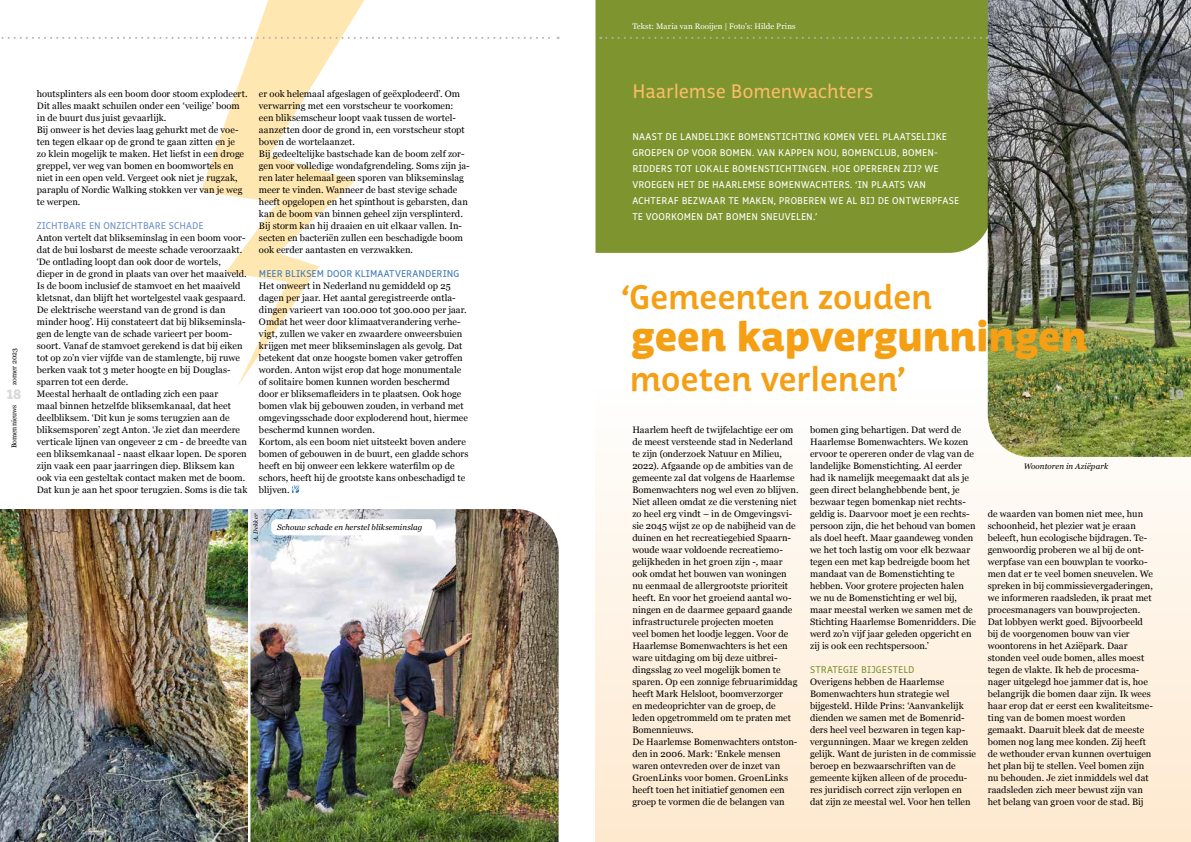
<style>
.page{position:relative;width:1191px;height:842px;background:#fff}
.page>*{position:absolute;margin:0;border:0;box-sizing:border-box;transform-origin:0 0}
.t1{font:900 42px "Respublika FY";letter-spacing:-.005em;color:#f59f14}
.t2{font:700 35px "Respublika FY";letter-spacing:-.01em;color:#f59f14}
.t3{font:20px "Respublika FY";letter-spacing:-.005em;color:#fabd67}
.t4{font:900 14px "Respublika FY";color:#b3b2b2}
.t5{font:900 14px "Respublika FY";color:#dadada}
.t6{font:10px/16px "Respublika FY";letter-spacing:.015em;color:#fff}
.t7{font:10px "Respublika FY";letter-spacing:.01em;color:#417bb6}
.t8{font:10px "Respublika FY";letter-spacing:.005em;color:#6e93c5}
.t9{font:10px "Respublika FY";letter-spacing:.005em;color:#7e942e}
.t10{font:9.4px/12px "Georgia";color:#000}
.t11{font:italic 8px "Georgia";letter-spacing:.01em;color:#000}
.t12{font:8px "Georgia";letter-spacing:.01em;color:#fff}
.t13{font:7px "Georgia";color:#000}
.t14{font:italic 6px "Georgia";letter-spacing:.025em;color:#000}
</style>
<div class="page">
<svg style="left:201px;top:0;width:163px;height:386px"></svg>
<div style="left:595px;top:0;width:392px;height:253px;background:#7e942f"></div>
<div style="left:595px;top:387px;width:596px;height:455px;background:linear-gradient(to bottom,#fefefe,#fee9ce)"></div>
<svg style="left:600px;top:37px;width:387px;height:2px"></svg>
<svg style="left:1px;top:37px;width:557px;height:2px"></svg>
<img style="left:0;top:509px;width:248px;height:333px">
<img style="left:250px;top:509px;width:308px;height:333px">
<svg style="left:292px;top:486px;width:7px;height:7px"></svg>
<img style="left:987px;top:0;width:204px;height:457px">
<div style="left:271px;top:519px;width:165px;height:16px;background:#fff;border-radius:6px"></div>
<p class="t13" style="left:9px;top:385px;width:38px;rotate:-90deg">zomer 2023</p>
<h3 class="t5" style="left:7px;top:385px;width:16px">18</h3>
<p class="t13" style="left:9px;top:448px;width:45px;rotate:-90deg">Bomennieuws</p>
<p class="t10" style="left:37px;top:87px;width:212px">houtsplinters als een boom door stoom explodeert.<br>Dit alles maakt schuilen onder een ‘veilige’ boom in de buurt dus juist gevaarlijk.<br>Bij onweer is het devies laag gehurkt met de voe&shy;ten tegen elkaar op de grond te gaan zitten en je<br>zo klein mogelijk te maken. Het liefst in een droge greppel, ver weg van bomen en boomwortels en niet in een open veld. Vergeet ook niet je rugzak, paraplu of Nordic Walking stokken ver van je weg te werpen.</p>
<p class="t8" style="left:37px;top:219px;width:168px">ZICHTBARE EN ONZICHTBARE SCHADE</p>
<p class="t10" style="left:37px;top:231px;width:212px">Anton vertelt dat blikseminslag in een boom voor&shy;dat de bui losbarst de meeste schade veroorzaakt. ‘De ontlading loopt dan ook door de wortels, dieper in de grond in plaats van over het maaiveld.<br>Is de boom inclusief de stamvoet en het maaiveld kletsnat, dan blijft het wortelgestel vaak gespaard.<br>De elektrische weerstand van de grond is dan minder hoog’. Hij constateert dat bij blikseminsla&shy;gen de lengte van de schade varieert per boom&shy;soort. Vanaf de stamvoet gerekend is dat bij eiken tot op zo’n vier vijfde van de stamlengte, bij ruwe berken vaak tot 3 meter hoogte en bij Douglas&shy;sparren tot een derde.<br>Meestal herhaalt de ontlading zich een paar<br>maal binnen hetzelfde bliksemkanaal, dat heet deelbliksem. ‘Dit kun je soms terugzien aan de bliksemsporen’ zegt Anton. ‘Je ziet dan meerdere verticale lijnen van ongeveer 2 cm - de breedte van een bliksemkanaal - naast elkaar lopen. De sporen zijn vaak een paar jaarringen diep. Bliksem kan ook via een gesteltak contact maken met de boom.<br>Dat kun je aan het spoor terugzien. Soms is die tak</p>
<p class="t10" style="left:259px;top:87px;width:212px">er ook helemaal afgeslagen of geëxplodeerd’. Om verwarring met een vorstscheur te voorkomen: een bliksemscheur loopt vaak tussen de wortel&shy;aanzetten door de grond in, een vorstscheur stopt boven de wortelaanzet.<br>Bij gedeeltelijke bastschade kan de boom zelf zor&shy;gen voor volledige wondafgrendeling. Soms zijn ja&shy;ren later helemaal geen sporen van blikseminslag meer te vinden. Wanneer de bast stevige schade heeft opgelopen en het spinthout is gebarsten, dan kan de boom van binnen geheel zijn versplinterd.<br>Bij storm kan hij draaien en uit elkaar vallen. In&shy;secten en bacteriën zullen een beschadigde boom ook eerder aantasten en verzwakken.</p>
<p class="t7" style="left:259px;top:267px;width:202px">MEER BLIKSEM DOOR KLIMAATVERANDERING</p>
<p class="t10" style="left:259px;top:279px;width:211px">Het onweert in Nederland nu gemiddeld op 25 dagen per jaar. Het aantal geregistreerde ontla&shy;dingen varieert van 100.000 tot 300.000 per jaar.<br>Omdat het weer door klimaatverandering verhe&shy;vigt, zullen we vaker en zwaardere onweersbuien krijgen met meer blikseminslagen als gevolg. Dat betekent dat onze hoogste bomen vaker getroffen worden. Anton wijst erop dat hoge monumentale of solitaire bomen kunnen worden beschermd door er bliksemafleiders in te plaatsen. Ook hoge bomen vlak bij gebouwen zouden, in verband met omgevingsschade door exploderend hout, hiermee beschermd kunnen worden.<br>Kortom, als een boom niet uitsteekt boven andere bomen of gebouwen in de buurt, een gladde schors heeft en bij onweer een lekkere waterfilm op de schors, heeft hij de grootste kans onbeschadigd te blijven.</p>
<p class="t14" style="left:251px;top:541px;width:29px;rotate:-90deg">A. Dekker</p>
<p class="t11" style="left:277px;top:522px;width:147px">Schouw schade en herstel blikseminslag</p>
<p class="t12" style="left:632px;top:20px;width:165px">Tekst: Maria van Rooijen | Foto’s: Hilde Prins</p>
<h3 class="t3" style="left:632px;top:79px;width:242px">Haarlemse Bomenwachters</h3>
<p class="t6" style="left:632px;top:129px;width:328px">NAAST DE LANDELIJKE BOMENSTICHTING KOMEN VEEL PLAATSELIJKE GROEPEN OP VOOR BOMEN. VAN KAPPEN NOU, BOMENCLUB, BOMEN-RIDDERS TOT LOKALE BOMENSTICHTINGEN. HOE OPEREREN ZIJ? WE VROEGEN HET DE HAARLEMSE BOMENWACHTERS. ‘IN PLAATS VAN ACHTERAF BEZWAAR TE MAKEN, PROBEREN WE AL BIJ DE ONTWERPFASE TE VOORKOMEN DAT BOMEN SNEUVELEN.’</p>
<h2 class="t2" style="left:621px;top:276px;width:313px">‘Gemeenten zouden</h2>
<h1 class="t1" style="left:631px;top:310px;width:457px">geen kapvergunningen</h1>
<h2 class="t2" style="left:630px;top:358px;width:278px">moeten verlenen’</h2>
<p class="t10" style="left:632px;top:423px;width:168px">Haarlem heeft de twijfelachtige eer om de meest versteende stad in Nederland te zijn (onderzoek Natuur en Milieu, 2022). Afgaande op de ambities van de gemeente zal dat volgens de Haarlemse Bomenwachters nog wel even zo blijven.<br>Niet alleen omdat ze die verstening niet zo heel erg vindt – in de Omgevingsvi&shy;sie 2045 wijst ze op de nabijheid van de duinen en het recreatiegebied Spaarn&shy;woude waar voldoende recreatiemo&shy;gelijkheden in het groen zijn -, maar ook omdat het bouwen van woningen nu eenmaal de allergrootste prioriteit heeft. En voor het groeiend aantal wo&shy;ningen en de daarmee gepaard gaande infrastructurele projecten moeten<br>veel bomen het loodje leggen. Voor de Haarlemse Bomenwachters is het een ware uitdaging om bij deze uitbrei&shy;dingsslag zo veel mogelijk bomen te sparen. Op een zonnige februarimiddag heeft Mark Helsloot, boomverzorger<br>en medeoprichter van de groep, de leden opgetrommeld om te praten met Bomennieuws.<br>De Haarlemse Bomenwachters ontston&shy;den in 2006. Mark: ‘Enkele mensen waren ontevreden over de inzet van GroenLinks voor bomen. GroenLinks heeft toen het initiatief genomen een groep te vormen die de belangen van</p>
<p class="t10" style="left:810px;top:423px;width:168px">bomen ging behartigen. Dat werd de Haarlemse Bomenwachters. We kozen ervoor te opereren onder de vlag van de landelijke Bomenstichting. Al eerder had ik namelijk meegemaakt dat als je geen direct belanghebbende bent, je bezwaar tegen bomenkap niet rechts&shy;geldig is. Daarvoor moet je een rechts&shy;persoon zijn, die het behoud van bomen als doel heeft. Maar gaandeweg vonden we het toch lastig om voor elk bezwaar tegen een met kap bedreigde boom het mandaat van de Bomenstichting te hebben. Voor grotere projecten halen we nu de Bomenstichting er wel bij, maar meestal werken we samen met de Stichting Haarlemse Bomenridders. Die werd zo’n vijf jaar geleden opgericht en zij is ook een rechtspersoon.’</p>
<p class="t9" style="left:810px;top:663px;width:106px">STRATEGIE BIJGESTELD</p>
<p class="t10" style="left:810px;top:675px;width:167px">Overigens hebben de Haarlemse Bomenwachters hun strategie wel bijgesteld. Hilde Prins: ‘Aanvankelijk dienden we samen met de Bomenrid&shy;ders heel veel bezwaren in tegen kap&shy;vergunningen. Maar we kregen zelden gelijk. Want de juristen in de commissie beroep en bezwaarschriften van de gemeente kijken alleen of de procedu&shy;res juridisch correct zijn verlopen en dat zijn ze meestal wel. Voor hen tellen</p>
<p class="t11" style="left:1023px;top:460px;width:86px">Woontoren in Aziëpark</p>
<p class="t10" style="left:987px;top:507px;width:167px">de waarden van bomen niet mee, hun schoonheid, het plezier wat je eraan beleeft, hun ecologische bijdragen. Te&shy;genwoordig proberen we al bij de ont&shy;werpfase van een bouwplan te voorko&shy;men dat er te veel bomen sneuvelen. We spreken in bij commissievergaderingen, we informeren raadsleden, ik praat met procesmanagers van bouwprojecten.<br>Dat lobbyen werkt goed. Bijvoorbeeld bij de voorgenomen bouw van vier woontorens in het Aziëpark. Daar stonden veel oude bomen, alles moest tegen de vlakte. Ik heb de procesma&shy;nager uitgelegd hoe jammer dat is, hoe belangrijk die bomen daar zijn. Ik wees haar erop dat er eerst een kwaliteitsme&shy;ting van de bomen moest worden gemaakt. Daaruit bleek dat de meeste bomen nog lang mee konden. Zij heeft de wethouder ervan kunnen overtuigen het plan bij te stellen. Veel bomen zijn nu behouden. Je ziet inmiddels wel dat raadsleden zich meer bewust zijn van het belang van groen voor de stad. Bij</p>
<h3 class="t4" style="left:1169px;top:385px;width:16px">19</h3>
</div>
